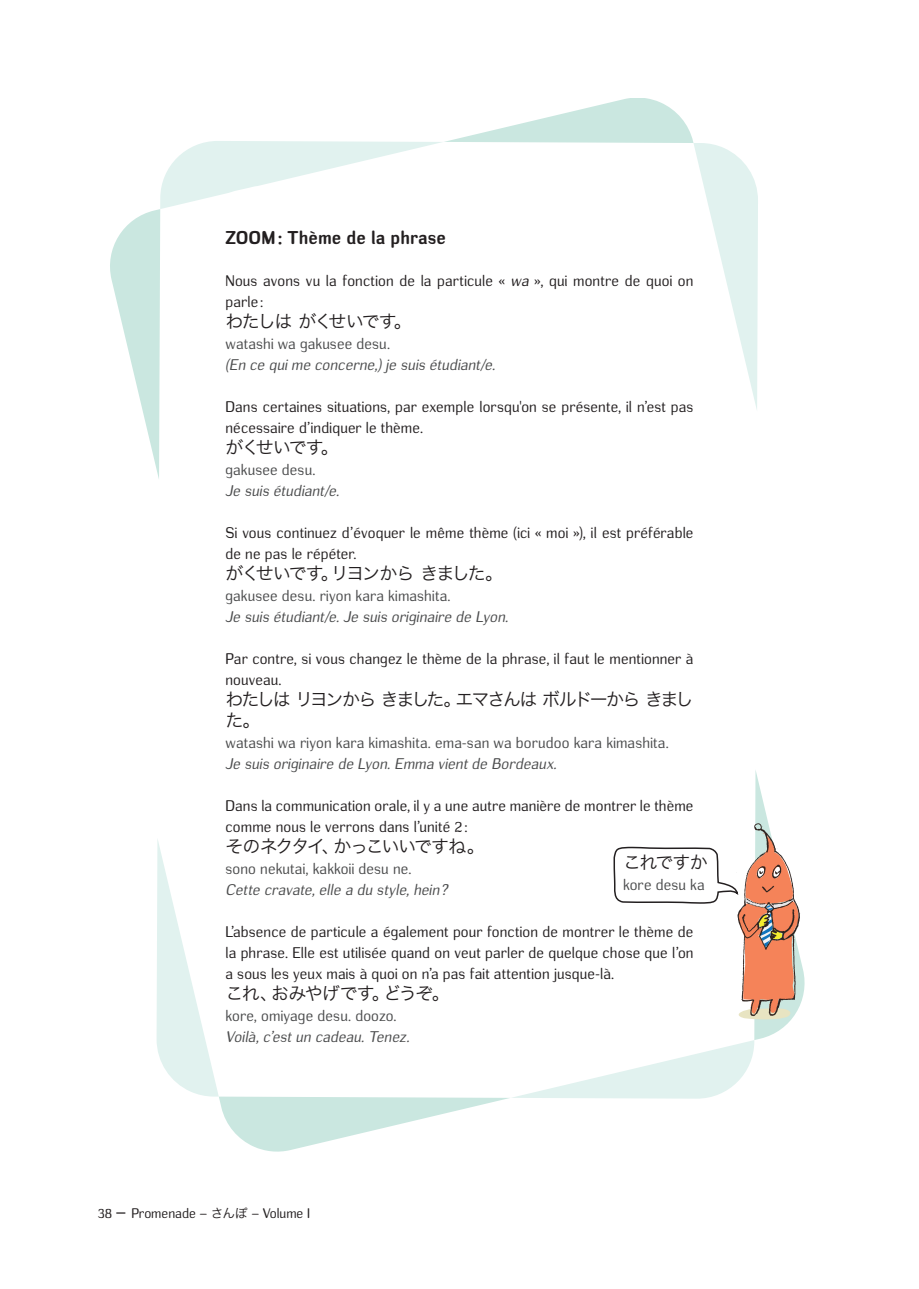
<style>
.page{position:relative;width:919px;height:1289px;background:#fff}
.page>*{position:absolute;margin:0;border:0;box-sizing:border-box;transform-origin:0 0}
.t1{font:18px "Hira Kaku Pro W3";letter-spacing:-.1em;color:#231f20}
.t2{font:18px/21px "Hira Kaku Pro W3";letter-spacing:-.125em;color:#231f20}
.t3{font:700 18px "Headlight Rg";color:#231f20}
.t4{font:18px "Hira Kaku Pro W3";letter-spacing:-.07em;color:#231f20}
.t5{font:15px/21px "Headlight Bk";letter-spacing:.01em;color:#231f20}
.t6{font:italic 15px "Headlight Bk";color:#4b4c4d}
.t7{font:15px "Headlight Bk";letter-spacing:.01em;color:#4b4c4d}
.t8{font:13.5px "Headlight Bk";color:#231f20}
.s1{font-style:italic}
.s2{font-family:"Hira Kaku Pro W3";font-size:18px}
.s3{font-family:"Hira Kaku Pro W3";font-size:12.75px}
</style>
<div class="page">
<svg style="left:219px;top:770px;width:586px;height:382px"></svg>
<svg style="left:156px;top:837px;width:598px;height:261px"></svg>
<svg style="left:110px;top:99px;width:583px;height:380px"></svg>
<svg style="left:160px;top:141px;width:598px;height:270px"></svg>
<svg style="left:612px;top:832px;width:186px;height:187px"></svg>
<img style="left:730px;top:820px;width:74px;height:197px">
<p class="t3" style="left:225px;top:227px;width:222px">ZOOM: Thème de la phrase</p>
<p class="t5" style="left:225px;top:270px;width:469px">Nous avons vu la fonction de la particule « <span class="s1">wa</span> », qui montre de quoi on parle:</p>
<p class="t1" style="left:225px;top:305px;width:188px">わたしは がくせいです。</p>
<p class="t7" style="left:225px;top:335px;width:166px">watashi wa gakusee desu.</p>
<p class="t6" style="left:225px;top:356px;width:274px">(En ce qui me concerne,) je suis étudiant/e.</p>
<p class="t5" style="left:225px;top:396px;width:469px">Dans certaines situations, par exemple lorsqu'on se présente, il n’est pas nécessaire d’indiquer le thème.</p>
<p class="t1" style="left:225px;top:431px;width:115px">がくせいです。</p>
<p class="t7" style="left:225px;top:461px;width:91px">gakusee desu.</p>
<p class="t6" style="left:225px;top:482px;width:118px">Je suis étudiant/e.</p>
<p class="t5" style="left:225px;top:522px;width:469px">Si vous continuez d’évoquer le même thème (ici « moi »), il est préférable de ne pas le répéter.</p>
<p class="t1" style="left:225px;top:557px;width:279px">がくせいです。リヨンから きました。</p>
<p class="t7" style="left:225px;top:587px;width:226px">gakusee desu. riyon kara kimashita.</p>
<p class="t6" style="left:225px;top:608px;width:287px">Je suis étudiant/e. Je suis originaire de Lyon.</p>
<p class="t5" style="left:225px;top:648px;width:469px">Par contre, si vous changez le thème de la phrase, il faut le mentionner à nouveau.</p>
<p class="t2" style="left:225px;top:687px;width:469px">わたしは リヨンから きました。エマさんは ボルドーから きました。</p>
<p class="t7" style="left:225px;top:734px;width:445px">watashi wa riyon kara kimashita. ema-san wa borudoo kara kimashita.</p>
<p class="t6" style="left:225px;top:755px;width:336px">Je suis originaire de Lyon. Emma vient de Bordeaux.</p>
<p class="t5" style="left:225px;top:795px;width:469px">Dans la communication orale, il y a une autre manière de montrer le thème comme nous le verrons dans l’unité 2:</p>
<p class="t1" style="left:225px;top:830px;width:261px">そのネクタイ、かっこいいですね。</p>
<p class="t7" style="left:225px;top:860px;width:187px">sono nekutai, kakkoii desu ne.</p>
<p class="t6" style="left:225px;top:881px;width:226px">Cette cravate, elle a du style, hein?</p>
<p class="t5" style="left:225px;top:921px;width:469px;text-align:justify">L’absence de particule a également pour fonction de montrer le thème de la phrase. Elle est utilisée quand on veut parler de quelque chose que l’on a sous les yeux mais à quoi on n’a pas fait attention jusque-là.</p>
<p class="t4" style="left:225px;top:977px;width:226px">これ、おみやげです。どうぞ。</p>
<p class="t7" style="left:225px;top:1007px;width:173px">kore, omiyage desu. doozo.</p>
<p class="t6" style="left:225px;top:1028px;width:188px">Voilà, c’est un cadeau. Tenez.</p>
<p class="t1" style="left:623px;top:846px;width:86px">これですか</p>
<p class="t7" style="left:623px;top:876px;width:83px">kore desu ka</p>
<p class="t8" style="left:98px;top:1204px;width:214px">38 <span class="s2">–</span> Promenade – <span class="s3">さんぽ</span> – Volume I</p>
</div>
